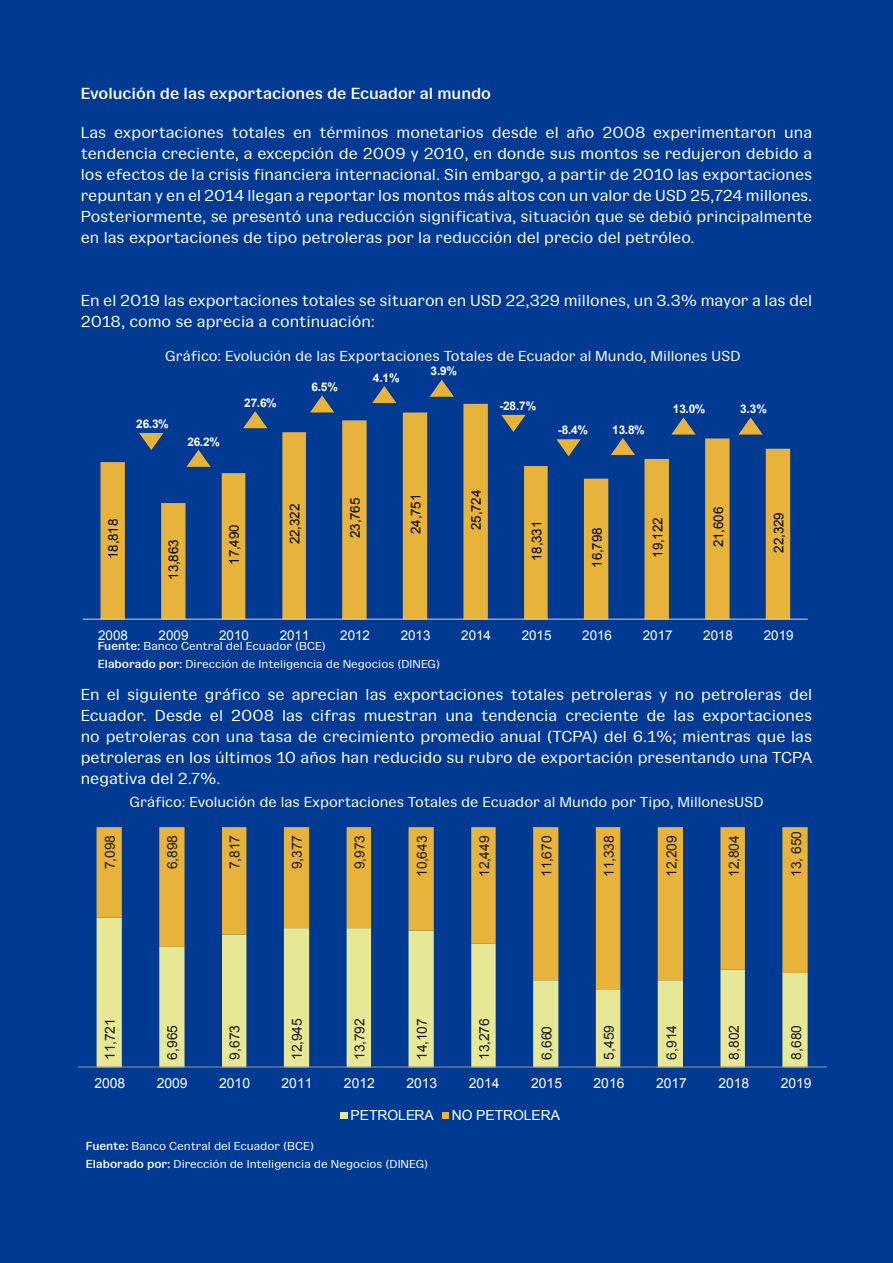
<style>
.page{position:relative;width:893px;height:1263px;background:#003a92}
.page>*{position:absolute;margin:0;border:0;box-sizing:border-box;transform-origin:0 0}
.t1{font:16.5px/21px "Gangster Grotesk";color:#fff;text-align:justify}
.t2{font:700 16.5px "Gangster Grotesk";color:#fff}
.t3{font:15px "Gangster Grotesk";color:#fff}
.t4{font:13.95px "Arial";color:#fff}
.t5{font:13.95px "Arial";color:#1d191c}
.t6{font:13.8px "Arial";color:#1d191c}
.t7{font:13.35px "Arial";color:#000}
.t8{font:13.35px "Arial";color:#fff}
.t9{font:12px/18.5px "Gangster Grotesk";color:#fff}
.t10{font:700 11.85px "Arial";color:#fff}
.s1{font-weight:700}
</style>
<div class="page">
<svg style="left:100px;top:404px;width:690px;height:215px"></svg>
<hr style="left:83px;top:619px;width:725px;height:1px;background:#d4d6d7">
<svg style="left:186px;top:448px;width:26px;height:20px"></svg>
<svg style="left:242px;top:410px;width:27px;height:20px"></svg>
<svg style="left:309px;top:395px;width:27px;height:19px"></svg>
<svg style="left:371px;top:386px;width:27px;height:19px"></svg>
<svg style="left:429px;top:379px;width:25px;height:18px"></svg>
<svg style="left:610px;top:436px;width:27px;height:21px"></svg>
<svg style="left:671px;top:416px;width:26px;height:20px"></svg>
<svg style="left:738px;top:416px;width:26px;height:20px"></svg>
<svg style="left:137px;top:431px;width:27px;height:21px"></svg>
<svg style="left:499px;top:413px;width:27px;height:20px"></svg>
<svg style="left:555px;top:438px;width:26px;height:20px"></svg>
<svg style="left:97px;top:989px;width:711px;height:77px"></svg>
<svg style="left:97px;top:827px;width:711px;height:162px"></svg>
<hr style="left:78px;top:1066px;width:749px;height:1px;background:#91959e">
<div style="left:340px;top:1112px;width:7px;height:7px;background:#e7e895"></div>
<div style="left:442px;top:1112px;width:6px;height:7px;background:#e8b33b"></div>
<p class="t2" style="left:81px;top:81px;width:412px">Evolución de las exportaciones de Ecuador al mundo</p>
<p class="t1" style="left:81px;top:121px;width:733px">Las exportaciones totales en términos monetarios desde el año 2008 experimentaron una tendencia creciente, a excepción de 2009 y 2010, en donde sus montos se redujeron debido a los efectos de la crisis financiera internacional. Sin embargo, a partir de 2010 las exportaciones repuntan y en el 2014 llegan a reportar los montos más altos con un valor de USD 25,724 millones.<br>Posteriormente, se presentó una reducción significativa, situación que se debió principalmente en las exportaciones de tipo petroleras por la reducción del precio del petróleo.</p>
<p class="t1" style="left:81px;top:289px;width:733px">En el 2019 las exportaciones totales se situaron en USD 22,329 millones, un 3.3% mayor a las del<br>2018, como se aprecia a continuación:</p>
<p class="t3" style="left:165px;top:345px;width:577px">Gráfico: Evolución de las Exportaciones Totales de Ecuador al Mundo, Millones USD</p>
<p class="t10" style="left:136px;top:416px;width:34px">26.3%</p>
<p class="t10" style="left:187px;top:434px;width:34px">26.2%</p>
<p class="t10" style="left:244px;top:395px;width:34px">27.6%</p>
<p class="t10" style="left:311px;top:379px;width:28px">6.5%</p>
<p class="t10" style="left:373px;top:370px;width:28px">4.1%</p>
<p class="t10" style="left:431px;top:363px;width:28px">3.9%</p>
<p class="t10" style="left:499px;top:397px;width:38px">-28.7%</p>
<p class="t10" style="left:558px;top:422px;width:32px">-8.4%</p>
<p class="t10" style="left:612px;top:422px;width:34px">13.8%</p>
<p class="t10" style="left:673px;top:401px;width:34px">13.0%</p>
<p class="t10" style="left:740px;top:401px;width:28px">3.3%</p>
<p class="t7" style="left:104px;top:559px;width:42px;rotate:-90deg">18,818</p>
<p class="t7" style="left:165px;top:580px;width:42px;rotate:-90deg">13,863</p>
<p class="t7" style="left:225px;top:565px;width:42px;rotate:-90deg">17,490</p>
<p class="t7" style="left:286px;top:544px;width:42px;rotate:-90deg">22,322</p>
<p class="t7" style="left:346px;top:538px;width:42px;rotate:-90deg">23,765</p>
<p class="t7" style="left:407px;top:534px;width:42px;rotate:-90deg">24,751</p>
<p class="t7" style="left:467px;top:530px;width:42px;rotate:-90deg">25,724</p>
<p class="t7" style="left:528px;top:561px;width:42px;rotate:-90deg">18,331</p>
<p class="t7" style="left:588px;top:568px;width:42px;rotate:-90deg">16,798</p>
<p class="t7" style="left:649px;top:558px;width:42px;rotate:-90deg">19,122</p>
<p class="t7" style="left:710px;top:547px;width:42px;rotate:-90deg">21,606</p>
<p class="t7" style="left:770px;top:553px;width:42px;rotate:-90deg">22,329</p>
<p class="t8" style="left:98px;top:626px;width:31px">2008</p>
<p class="t8" style="left:159px;top:626px;width:31px">2009</p>
<p class="t8" style="left:219px;top:626px;width:31px">2010</p>
<p class="t8" style="left:280px;top:626px;width:31px">2011</p>
<p class="t8" style="left:340px;top:626px;width:31px">2012</p>
<p class="t8" style="left:401px;top:626px;width:31px">2013</p>
<p class="t8" style="left:461px;top:626px;width:31px">2014</p>
<p class="t8" style="left:522px;top:626px;width:31px">2015</p>
<p class="t8" style="left:582px;top:626px;width:31px">2016</p>
<p class="t8" style="left:643px;top:626px;width:31px">2017</p>
<p class="t8" style="left:703px;top:626px;width:31px">2018</p>
<p class="t8" style="left:764px;top:626px;width:31px">2019</p>
<p class="t9" style="left:98px;top:636px;width:344px"><span class="s1">Fuente:</span> Banco Central del Ecuador (BCE)<br><span class="s1">Elaborado por:</span> Dirección de Inteligencia de Negocios (DINEG)</p>
<p class="t1" style="left:81px;top:683px;width:733px">En el siguiente gráfico se aprecian las exportaciones totales petroleras y no petroleras del Ecuador. Desde el 2008 las cifras muestran una tendencia creciente de las exportaciones no petroleras con una tasa de crecimiento promedio anual (TCPA) del 6.1%; mientras que las petroleras en los últimos 10 años han reducido su rubro de exportación presentando una TCPA negativa del 2.7%.</p>
<p class="t3" style="left:129px;top:791px;width:635px">Gráfico: Evolución de las Exportaciones Totales de Ecuador al Mundo por Tipo, MillonesUSD</p>
<p class="t6" style="left:101px;top:869px;width:35px;rotate:-90deg">7,098</p>
<p class="t5" style="left:163px;top:869px;width:35px;rotate:-90deg">6,898</p>
<p class="t5" style="left:225px;top:869px;width:35px;rotate:-90deg">7,817</p>
<p class="t5" style="left:288px;top:869px;width:35px;rotate:-90deg">9,377</p>
<p class="t6" style="left:350px;top:869px;width:35px;rotate:-90deg">9,973</p>
<p class="t6" style="left:413px;top:877px;width:43px;rotate:-90deg">10,643</p>
<p class="t6" style="left:475px;top:877px;width:43px;rotate:-90deg">12,449</p>
<p class="t6" style="left:538px;top:877px;width:43px;rotate:-90deg">11,670</p>
<p class="t5" style="left:600px;top:877px;width:43px;rotate:-90deg">11,338</p>
<p class="t5" style="left:662px;top:877px;width:43px;rotate:-90deg">12,209</p>
<p class="t5" style="left:725px;top:877px;width:43px;rotate:-90deg">12,804</p>
<p class="t6" style="left:787px;top:877px;width:48px;rotate:-90deg">13, 650</p>
<p class="t6" style="left:101px;top:1060px;width:43px;rotate:-90deg">11,721</p>
<p class="t5" style="left:163px;top:1059px;width:35px;rotate:-90deg">6,965</p>
<p class="t5" style="left:225px;top:1059px;width:35px;rotate:-90deg">9,673</p>
<p class="t5" style="left:288px;top:1060px;width:43px;rotate:-90deg">12,945</p>
<p class="t6" style="left:350px;top:1060px;width:43px;rotate:-90deg">13,792</p>
<p class="t6" style="left:413px;top:1060px;width:43px;rotate:-90deg">14,107</p>
<p class="t6" style="left:475px;top:1060px;width:43px;rotate:-90deg">13,276</p>
<p class="t6" style="left:538px;top:1059px;width:35px;rotate:-90deg">6,660</p>
<p class="t5" style="left:600px;top:1059px;width:35px;rotate:-90deg">5,459</p>
<p class="t5" style="left:662px;top:1059px;width:35px;rotate:-90deg">6,914</p>
<p class="t5" style="left:725px;top:1059px;width:35px;rotate:-90deg">8,802</p>
<p class="t6" style="left:787px;top:1059px;width:36px;rotate:-90deg">8,680</p>
<p class="t4" style="left:94px;top:1074px;width:32px">2008</p>
<p class="t4" style="left:157px;top:1074px;width:32px">2009</p>
<p class="t4" style="left:219px;top:1074px;width:32px">2010</p>
<p class="t4" style="left:282px;top:1074px;width:32px">2011</p>
<p class="t4" style="left:344px;top:1074px;width:32px">2012</p>
<p class="t4" style="left:406px;top:1074px;width:32px">2013</p>
<p class="t4" style="left:469px;top:1074px;width:32px">2014</p>
<p class="t4" style="left:531px;top:1074px;width:32px">2015</p>
<p class="t4" style="left:594px;top:1074px;width:32px">2016</p>
<p class="t4" style="left:656px;top:1074px;width:32px">2017</p>
<p class="t4" style="left:718px;top:1074px;width:32px">2018</p>
<p class="t4" style="left:781px;top:1074px;width:32px">2019</p>
<p class="t4" style="left:350px;top:1106px;width:85px">PETROLERA</p>
<p class="t4" style="left:452px;top:1106px;width:110px">NO PETROLERA</p>
<p class="t9" style="left:86px;top:1136px;width:344px"><span class="s1">Fuente:</span> Banco Central del Ecuador (BCE)<br><span class="s1">Elaborado por:</span> Dirección de Inteligencia de Negocios (DINEG)</p>
</div>
